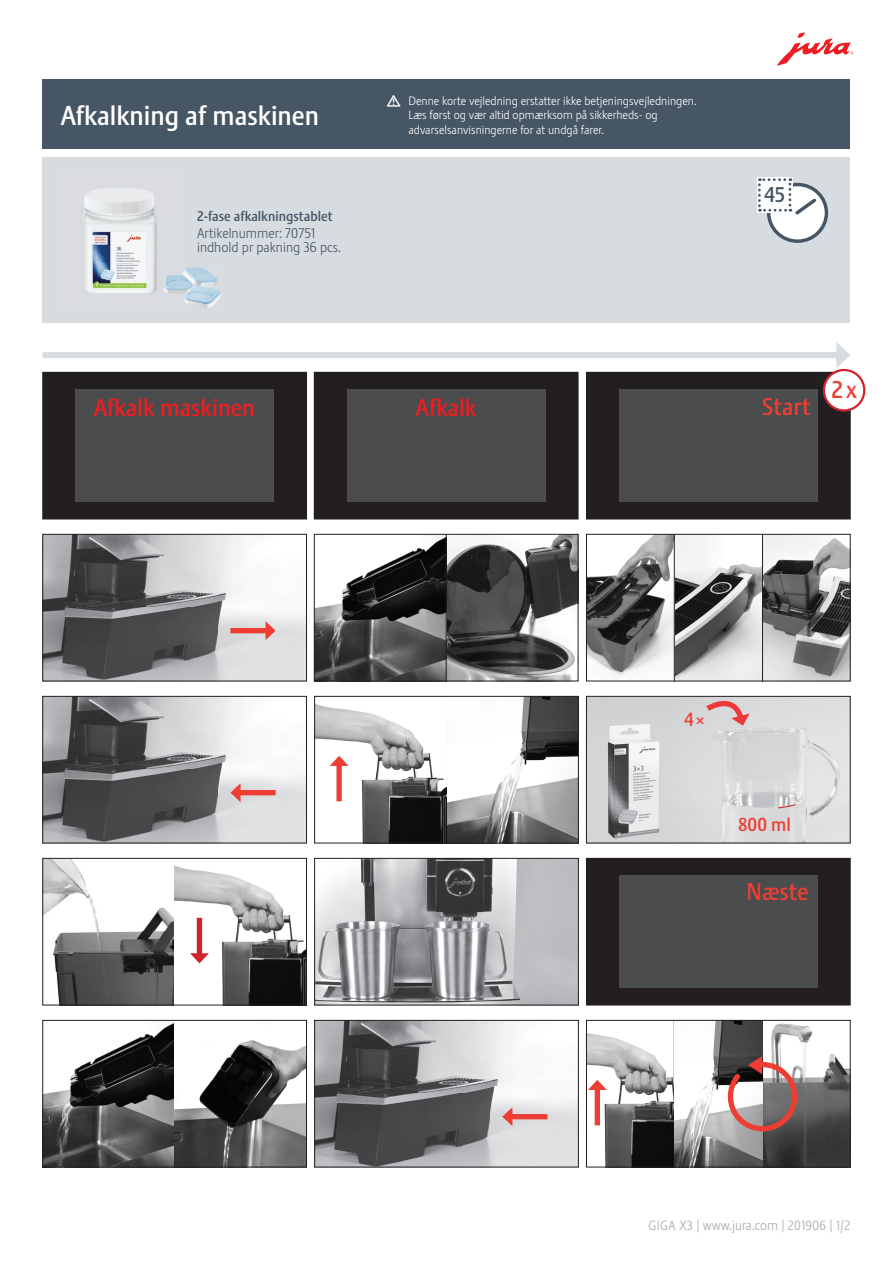
<style>
.page{position:relative;width:893px;height:1263px;background:#fff}
.page>*{position:absolute;margin:0;border:0;box-sizing:border-box;transform-origin:0 0}
.t1{font:27px "Stalemate Pro 2 J Medium";color:#fff}
.t2{font:24px "Stalemate Pro 2 J Medium";color:#ee1d23}
.t3{font:24px "Stalemate Pro 2 J Medium";color:#ee3e34}
.t4{font:21px "Stalemate Pro 2 J Medium";color:#465664}
.t5{font:18.6px "Stalemate Pro 2 J Medium";color:#ee3e34}
.t6{font:13.8px "Stalemate Pro 2 J Light";color:#465664}
.t7{font:13.8px "Stalemate Pro 2 J Medium";color:#465664}
.t8{font:13.5px "Stalemate Pro 2 J Light";color:#a8a9ad}
.t9{font:12px/14.4px "Stalemate Pro 2 J Light";color:#fff}
.s1{font-family:"Jura Pict 2006"}
.s2{color:#231f20}
.s3{font-size:13.2px}
</style>
<div class="page">
<div style="left:43px;top:80px;width:807px;height:69px;background:#465664"></div>
<div style="left:43px;top:158px;width:807px;height:165px;background:#d7dce1"></div>
<div style="left:43px;top:352px;width:798px;height:6px;background:#d7dce1"></div>
<svg style="left:836px;top:342px;width:14px;height:26px"></svg>
<svg style="left:777px;top:32px;width:76px;height:34px"></svg>
<img style="left:45px;top:536px;width:260px;height:143px">
<div style="left:230px;top:628px;width:39px;height:5px;background:#ee3e34"></div>
<svg style="left:265px;top:621px;width:11px;height:19px"></svg>
<div style="left:43px;top:534px;width:264px;height:147px;border:1px solid #231f20"></div>
<img style="left:45px;top:698px;width:260px;height:143px">
<div style="left:237px;top:790px;width:39px;height:5px;background:#ee3e34"></div>
<svg style="left:230px;top:783px;width:11px;height:19px"></svg>
<div style="left:43px;top:696px;width:264px;height:147px;border:1px solid #231f20"></div>
<img style="left:45px;top:1022px;width:260px;height:143px">
<hr style="left:174px;top:1020px;width:1px;height:147px;background:#231f20">
<div style="left:43px;top:1020px;width:264px;height:147px;border:1px solid #231f20"></div>
<img style="left:45px;top:860px;width:260px;height:143px">
<hr style="left:174px;top:858px;width:1px;height:147px;background:#231f20">
<div style="left:197px;top:918px;width:5px;height:39px;background:#d1232a"></div>
<svg style="left:190px;top:953px;width:19px;height:10px"></svg>
<div style="left:43px;top:858px;width:264px;height:147px;border:1px solid #231f20"></div>
<img style="left:316px;top:536px;width:260px;height:143px">
<hr style="left:446px;top:534px;width:1px;height:147px;background:#231f20">
<div style="left:314px;top:534px;width:264px;height:147px;border:1px solid #231f20"></div>
<img style="left:316px;top:698px;width:261px;height:143px">
<hr style="left:446px;top:696px;width:1px;height:147px;background:#231f20">
<div style="left:336px;top:762px;width:6px;height:39px;background:#ee3e34"></div>
<svg style="left:330px;top:756px;width:19px;height:10px"></svg>
<div style="left:314px;top:696px;width:265px;height:147px;border:1px solid #231f20"></div>
<img style="left:316px;top:860px;width:261px;height:143px">
<div style="left:314px;top:858px;width:265px;height:147px;border:1px solid #231f20"></div>
<img style="left:316px;top:1022px;width:261px;height:143px">
<div style="left:509px;top:1114px;width:38px;height:5px;background:#ee3e34"></div>
<svg style="left:502px;top:1107px;width:10px;height:19px"></svg>
<div style="left:314px;top:1020px;width:265px;height:147px;border:1px solid #231f20"></div>
<img style="left:588px;top:536px;width:260px;height:143px">
<hr style="left:674px;top:534px;width:1px;height:147px;background:#231f20">
<hr style="left:762px;top:534px;width:1px;height:147px;background:#231f20">
<div style="left:586px;top:534px;width:264px;height:147px;border:1px solid #231f20"></div>
<img style="left:588px;top:698px;width:260px;height:34px">
<img style="left:664px;top:732px;width:184px;height:109px">
<img style="left:595px;top:702px;width:69px;height:139px">
<svg style="left:702px;top:698px;width:48px;height:28px"></svg>
<svg style="left:777px;top:803px;width:19px;height:6px"></svg>
<div style="left:586px;top:696px;width:264px;height:147px;border:1px solid #231f20"></div>
<img style="left:588px;top:1022px;width:260px;height:143px">
<hr style="left:674px;top:1020px;width:1px;height:147px;background:#231f20">
<hr style="left:762px;top:1020px;width:1px;height:147px;background:#231f20">
<div style="left:595px;top:1086px;width:5px;height:39px;background:#ee3e34"></div>
<svg style="left:588px;top:1080px;width:19px;height:10px"></svg>
<svg style="left:725px;top:1052px;width:75px;height:82px"></svg>
<div style="left:586px;top:1020px;width:264px;height:147px;border:1px solid #231f20"></div>
<div style="left:43px;top:372px;width:263px;height:147px;background:#231f20"></div>
<div style="left:75px;top:389px;width:199px;height:113px;background:#4b4c4d"></div>
<div style="left:314px;top:372px;width:264px;height:147px;background:#231f20"></div>
<div style="left:347px;top:389px;width:198px;height:113px;background:#4b4c4d"></div>
<div style="left:586px;top:858px;width:264px;height:147px;background:#231f20"></div>
<div style="left:619px;top:875px;width:199px;height:113px;background:#4b4c4d"></div>
<div style="left:769px;top:185px;width:57px;height:56px;background:#fff;border-radius:50%"></div>
<div style="left:767px;top:183px;width:61px;height:60px;border:3px solid #465664;border-radius:50%"></div>
<div style="left:757px;top:177px;width:35px;height:36px;background:#fff"></div>
<svg style="left:758px;top:178px;width:61px;height:40px"></svg>
<img style="left:84px;top:187px;width:137px;height:121px">
<div style="left:586px;top:372px;width:264px;height:147px;background:#231f20"></div>
<div style="left:619px;top:389px;width:199px;height:113px;background:#4b4c4d"></div>
<div style="left:824px;top:370px;width:40px;height:40px;background:#fff;border-radius:50%"></div>
<div style="left:823px;top:369px;width:42px;height:43px;border:2px solid #d1232a;border-radius:50%"></div>
<h1 class="t1" style="left:61px;top:99px;width:260px">Afkalkning af maskinen</h1>
<p class="t7" style="left:197px;top:208px;width:137px">2-fase afkalkningstablet</p>
<p class="t6" style="left:197px;top:239px;width:146px">indhold pr pakning 36 pcs.</p>
<p class="t6" style="left:197px;top:225px;width:120px">Artikelnummer: 70751</p>
<p class="t9" style="left:408px;top:94px;width:290px;text-indent:-21px"><span class="s1">J</span> Denne korte vejledning erstatter ikke betjeningsvejledningen.<br>Læs først og vær altid opmærksom på sikkerheds- og advarselsanvisningerne for at undgå farer.</p>
<h2 class="t2" style="left:94px;top:393px;width:163px">Afkalk maskinen</h2>
<h2 class="t2" style="left:416px;top:393px;width:63px">Afkalk</h2>
<h3 class="t4" style="left:764px;top:182px;width:23px">45<span class="s2">20</span></h3>
<h2 class="t3" style="left:762px;top:392px;width:50px">Start</h2>
<h2 class="t3" style="left:831px;top:375px;width:27px">2 x</h2>
<h3 class="t5" style="left:684px;top:708px;width:22px">4 ×</h3>
<h3 class="t5" style="left:738px;top:814px;width:54px">800 ml</h3>
<h2 class="t3" style="left:747px;top:877px;width:63px">Næste</h2>
<p class="t8" style="left:648px;top:1217px;width:204px"><span class="s3">GIGA X3</span> | www.jura.com | <span class="s3">201906</span> | <span class="s3">1</span> / <span class="s3">2</span></p>
</div>
